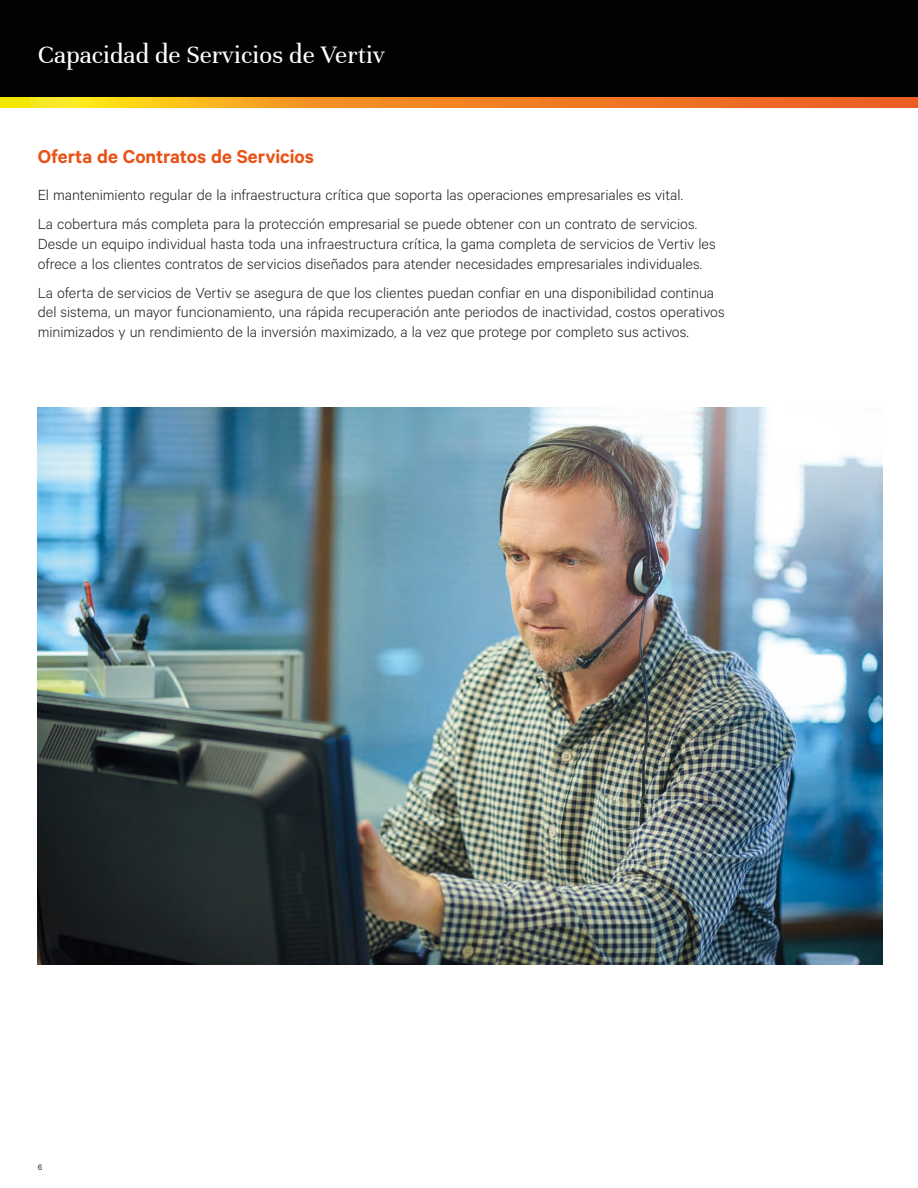
<style>
.page{position:relative;width:918px;height:1188px;background:#fff}
.page>*{position:absolute;margin:0;border:0;box-sizing:border-box;transform-origin:0 0}
.t1{font:27px "Unna";color:#fff}
.t2{font:600 21px "Calibre";color:#e95115}
.t3{font:300 16.5px/19.8px "Calibre";color:#1d1d1b}
.t4{font:9px "Calibre";color:#1d1d1b}
</style>
<div class="page">
<div style="left:0;top:0;width:918px;height:108px;background:#020203"></div>
<svg style="left:0;top:98px;width:918px;height:10px;background:#f29221"></svg>
<img style="left:38px;top:407px;width:844px;height:557px">
<h1 class="t1" style="left:38px;top:39px;width:349px">Capacidad de Servicios de Vertiv</h1>
<p class="t2" style="left:38px;top:144px;width:278px">Oferta de Contratos de Servicios</p>
<p class="t3" style="left:38px;top:180px;width:661px;line-height:28.8px">El mantenimiento regular de la infraestructura crítica que soporta las operaciones empresariales es vital.<br>La cobertura más completa para la protección empresarial se puede obtener con un contrato de servicios.</p>
<p class="t3" style="left:38px;top:233px;width:679px">Desde un equipo individual hasta toda una infraestructura crítica, la gama completa de servicios de Vertiv les ofrece a los clientes contratos de servicios diseñados para atender necesidades empresariales individuales.</p>
<p class="t3" style="left:38px;top:282px;width:688px">La oferta de servicios de Vertiv se asegura de que los clientes puedan confiar en una disponibilidad continua del sistema, un mayor funcionamiento, una rápida recuperación ante periodos de inactividad, costos operativos minimizados y un rendimiento de la inversión maximizado, a la vez que protege por completo sus activos.</p>
<p class="t4" style="left:38px;top:1162px;width:6px">6</p>
</div>
